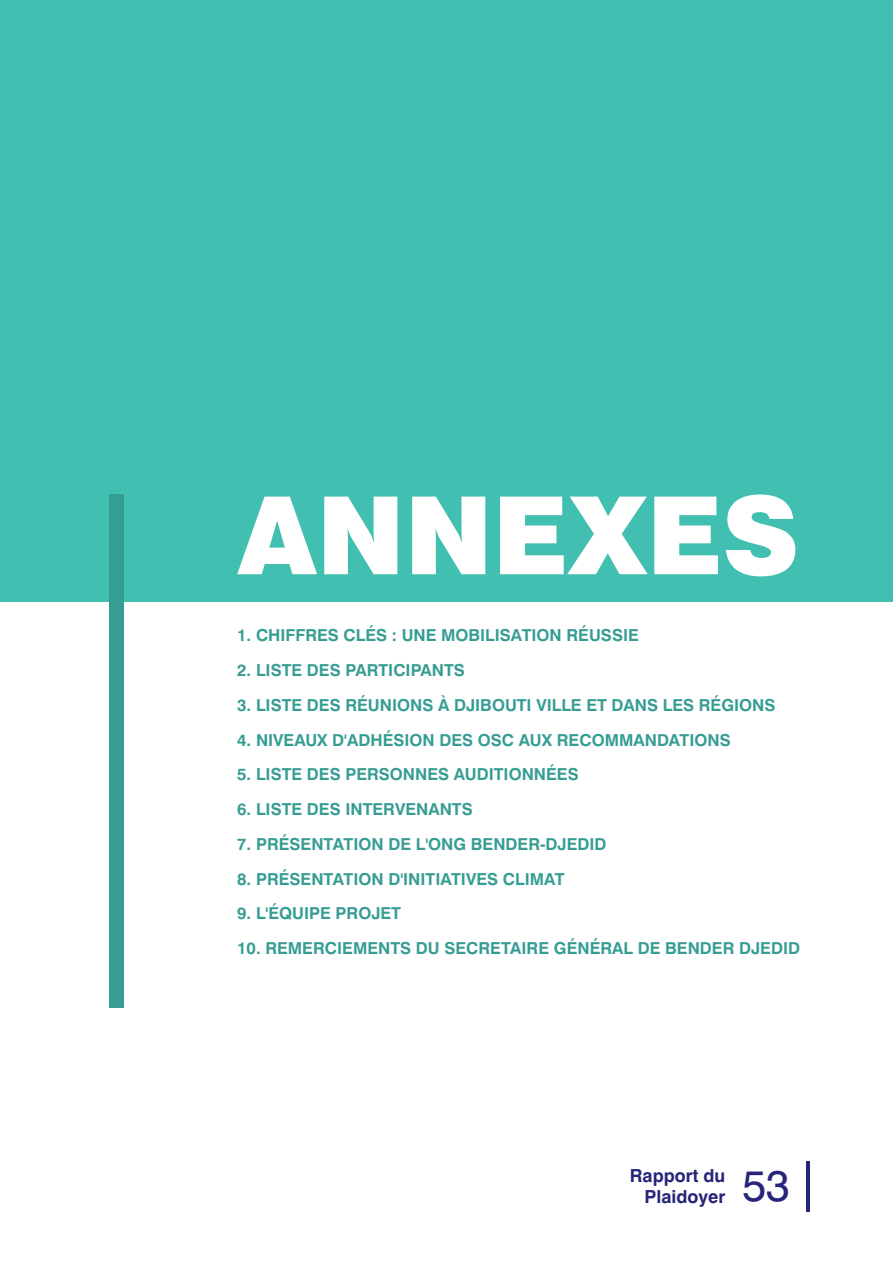
<style>
.page{position:relative;width:893px;height:1263px;background:#fff}
.page>*{position:absolute;margin:0;border:0;box-sizing:border-box;transform-origin:0 0}
.t1{font:900 108px "Swiss 721 BT";color:#fff}
.t2{font:43.35px "Swiss 721 BT";color:#262579}
.t3{font:700 18px/21.6px "Swiss 721 BT";color:#262579;text-align:right}
.t4{font:700 16.5px "Swiss 721 BT";color:#369d93}
</style>
<div class="page">
<hr style="left:806px;top:1161px;width:3px;height:50px;background:#262579">
<div style="left:0;top:0;width:893px;height:602px;background:#41bfb0"></div>
<div style="left:109px;top:494px;width:15px;height:514px;background:#369d93"></div>
<h1 class="t1" style="left:237px;top:492px;width:563px">ANNEXES</h1>
<p class="t4" style="left:237px;top:629px;width:403px">1. CHIFFRES CLÉS : UNE MOBILISATION RÉUSSIE</p>
<p class="t4" style="left:237px;top:663px;width:229px">2. LISTE DES PARTICIPANTS</p>
<p class="t4" style="left:237px;top:698px;width:540px">3. LISTE DES RÉUNIONS À DJIBOUTI VILLE ET DANS LES RÉGIONS</p>
<p class="t4" style="left:237px;top:733px;width:495px">4. NIVEAUX D'ADHÉSION DES OSC AUX RECOMMANDATIONS</p>
<p class="t4" style="left:237px;top:768px;width:343px">5. LISTE DES PERSONNES AUDITIONNÉES</p>
<p class="t4" style="left:237px;top:802px;width:237px">6. LISTE DES INTERVENANTS</p>
<p class="t4" style="left:237px;top:837px;width:371px">7. PRÉSENTATION DE L'ONG BENDER-DJEDID</p>
<p class="t4" style="left:237px;top:872px;width:329px">8. PRÉSENTATION D'INITIATIVES CLIMAT</p>
<p class="t4" style="left:237px;top:907px;width:165px">9. L'ÉQUIPE PROJET</p>
<p class="t4" style="left:237px;top:941px;width:564px">10. REMERCIEMENTS DU SECRETAIRE GÉNÉRAL DE BENDER DJEDID</p>
<p class="t3" style="left:630px;top:1166px;width:97px">Rapport du<br>Plaidoyer</p>
<h2 class="t2" style="left:742px;top:1168px;width:49px">53</h2>
</div>
